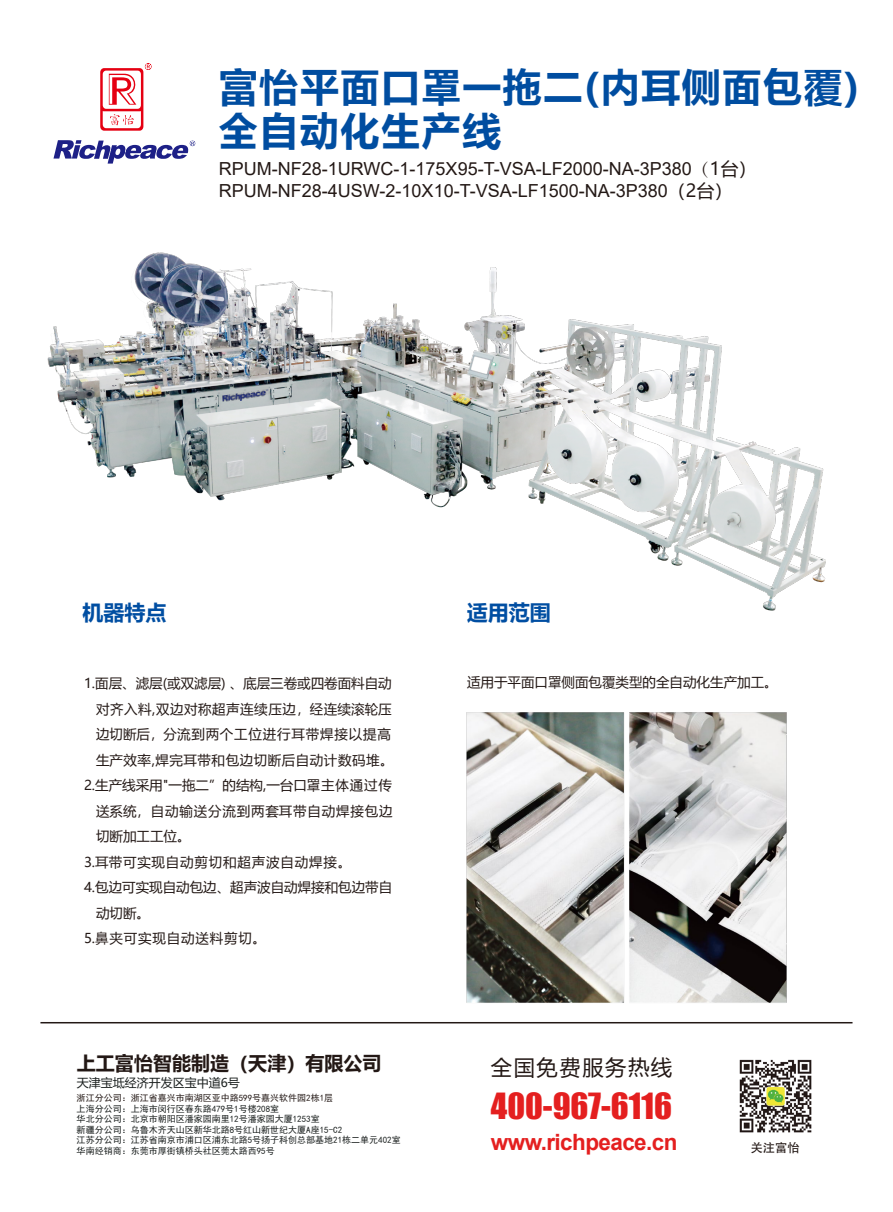
<style>
.page{position:relative;width:893px;height:1212px;background:#fff}
.page>*{position:absolute;margin:0;border:0;box-sizing:border-box;transform-origin:0 0}
.t1{font:700 39px/43.5px "Microsoft Ya Hei";letter-spacing:.04em;color:#004da0}
.t2{font:33.15px "Impact";color:#e41f1f}
.t3{font:700 22.5px "Arial";letter-spacing:-.025em;color:#e41f1f}
.t4{font:21.3px "Microsoft Ya Hei";letter-spacing:.075em;color:#231815}
.t5{font:700 21px "Microsoft Ya Hei";color:#004ea2}
.t6{font:700 19.05px "Microsoft Ya Hei";color:#231815}
.t7{font:18px/21.6px "Arial";color:#231815}
.t8{font:13.5px "Microsoft Ya Hei";color:#231815}
.t9{font:13.5px "Microsoft Ya Hei";letter-spacing:.06em;color:#231815}
.t10{font:13.5px "Microsoft Ya Hei";letter-spacing:.04em;color:#231815}
.t11{font:12.3px "FZHTJW GB1 0";color:#231815}
.t12{font:12px "Microsoft Ya Hei";color:#191e1d}
.t13{font:9px/10.5px "Sim Hei";color:#191e1d}
.t14{font:9px "Sim Hei";color:#231815}
.s1{font-family:"Adobe Song Std";font-weight:300}
.s2{font-family:"Microsoft Ya Hei"}
</style>
<div class="page">
<svg style="left:53px;top:140px;width:142px;height:24px"></svg>
<svg style="left:100px;top:63px;width:52px;height:68px"></svg>
<hr style="left:40px;top:1022px;width:812px;height:1px;background:#231815">
<img style="left:739px;top:1059px;width:73px;height:74px">
<img style="left:47px;top:252px;width:779px;height:359px">
<img style="left:222px;top:389px;width:47px;height:14px">
<img style="left:466px;top:712px;width:321px;height:291px">
<h1 class="t1" style="left:219px;top:64px;width:642px">富怡平面口罩一拖二(内耳侧面包覆)全自动化生产线</h1>
<h3 class="t7" style="left:219px;top:158px;width:539px">RPUM-NF28-1URWC-1-175X95-T-VSA-LF2000-NA-3P380<span class="s1">（</span><span class="s2">1台）<br></span>RPUM-NF28-4USW-2-10X10-T-VSA-LF1500-NA-3P380<span class="s2">（2台）</span></h3>
<h3 class="t5" style="left:82px;top:598px;width:85px">机器特点</h3>
<h3 class="t5" style="left:467px;top:598px;width:85px">适用范围</h3>
<h3 class="t8" style="left:84px;top:674px;width:309px">1.面层、滤层(或双滤层) 、底层三卷或四卷面料自动</h3>
<h3 class="t10" style="left:96px;top:700px;width:297px">对齐入料,双边对称超声连续压边，经连续滚轮压</h3>
<h3 class="t9" style="left:96px;top:725px;width:296px">边切断后，分流到两个工位进行耳带焊接以提高</h3>
<h3 class="t10" style="left:96px;top:751px;width:299px">生产效率,焊完耳带和包边切断后自动计数码堆。</h3>
<h3 class="t8" style="left:84px;top:776px;width:309px">2.生产线采用"一拖二”的结构,一台口罩主体通过传</h3>
<h3 class="t9" style="left:96px;top:802px;width:298px">送系统，自动输送分流到两套耳带自动焊接包边</h3>
<h3 class="t10" style="left:96px;top:827px;width:96px">切断加工工位。</h3>
<h3 class="t9" style="left:84px;top:853px;width:269px">3.耳带可实现自动剪切和超声波自动焊接。</h3>
<h3 class="t8" style="left:84px;top:878px;width:310px">4.包边可实现自动包边、超声波自动焊接和包边带自</h3>
<h3 class="t10" style="left:96px;top:904px;width:55px">动切断。</h3>
<h3 class="t9" style="left:84px;top:929px;width:184px">5.鼻夹可实现自动送料剪切。</h3>
<h3 class="t6" style="left:77px;top:1050px;width:306px">上工富怡智能制造（天津）有限公司</h3>
<h3 class="t12" style="left:77px;top:1075px;width:165px">天津宝坻经济开发区宝中道6号</h3>
<p class="t14" style="left:77px;top:1093px;width:258px">浙江分公司：浙江省嘉兴市南湖区亚中路599号嘉兴软件园2栋1层</p>
<p class="t13" style="left:77px;top:1103px;width:325px">上海分公司：上海市闵行区春东路479号1号楼208室<br>华北分公司：北京市朝阳区潘家园南里12号潘家园大厦1253室<br>新疆分公司：乌鲁木齐天山区新华北路8号红山新世纪大厦A座15-C2<br>江苏分公司：江苏省南京市浦口区浦东北路5号扬子科创总部基地21栋二单元402室华南经销商：东莞市厚街镇桥头社区莞太路西95号</p>
<h3 class="t8" style="left:467px;top:673px;width:312px">适用于平面口罩侧面包覆类型的全自动化生产加工。</h3>
<h3 class="t4" style="left:491px;top:1053px;width:183px">全国免费服务热线</h3>
<h2 class="t2" style="left:491px;top:1080px;width:183px">400-967-6116</h2>
<h3 class="t3" style="left:491px;top:1126px;width:188px">www.richpeace.cn</h3>
<h3 class="t11" style="left:751px;top:1141px;width:50px">关注富怡</h3>
</div>
